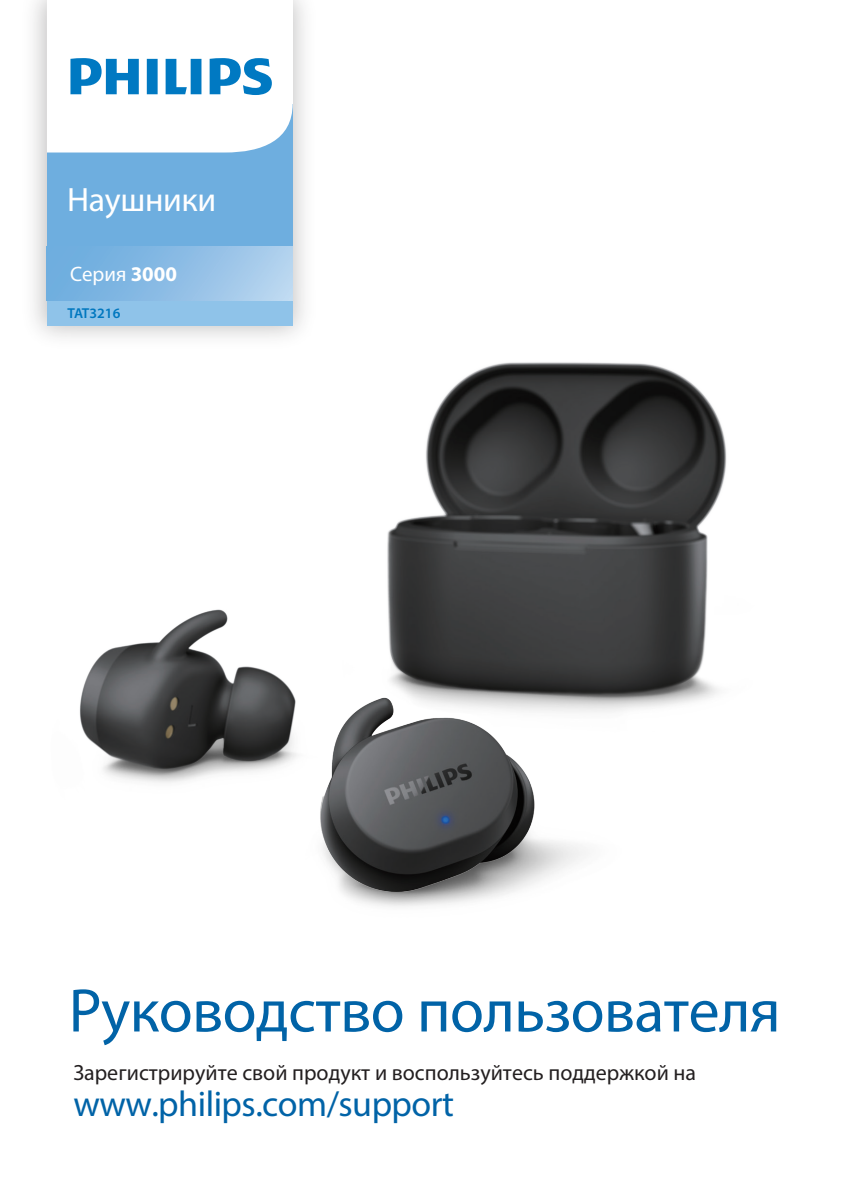
<style>
.page{position:relative;width:842px;height:1191px;background:#fff}
.page>*{position:absolute;margin:0;border:0;box-sizing:border-box;transform-origin:0 0}
.t1{font:62px "Myriad Pro";letter-spacing:-.01em;color:#0163a7}
.t2{font:36px "Myriad Pro";letter-spacing:-.015em;color:#0163a7}
.t3{font:33.8px "Myriad Pro";letter-spacing:-.01em;color:#fff}
.t4{font:22px "Myriad Pro";color:#231f20}
.t5{font:21px "Myriad Pro";color:#fff}
.t6{font:600 14.4px "Myriad Pro";color:#0077bf}
.s1{font-weight:700}
</style>
<div class="page">
<img style="left:79px;top:362px;width:649px;height:530px">
<img style="left:33px;top:0;width:272px;height:338px">
<div style="left:47px;top:300px;width:246px;height:26px;background:#8fc3e9"></div>
<div style="left:47px;top:104px;width:246px;height:142px;background:#6eaedf"></div>
<svg style="left:47px;top:1px;width:246px;height:151px"></svg>
<div style="left:47px;top:246px;width:246px;height:54px;background:linear-gradient(to right,#67a9dd,#b4d2ee)"></div>
<h3 class="t3" style="left:67px;top:178px;width:151px">Наушники</h3>
<p class="t5" style="left:70px;top:261px;width:108px">Серия <span class="s1">3000</span></p>
<p class="t6" style="left:67px;top:304px;width:54px">TAT3216</p>
<h1 class="t1" style="left:69px;top:972px;width:713px">Руководство пользователя</h1>
<p class="t4" style="left:73px;top:1058px;width:624px">Зарегистрируйте свой продукт и воспользуйтесь поддержкой на</p>
<h2 class="t2" style="left:73px;top:1081px;width:382px">www.philips.com/support</h2>
</div>
